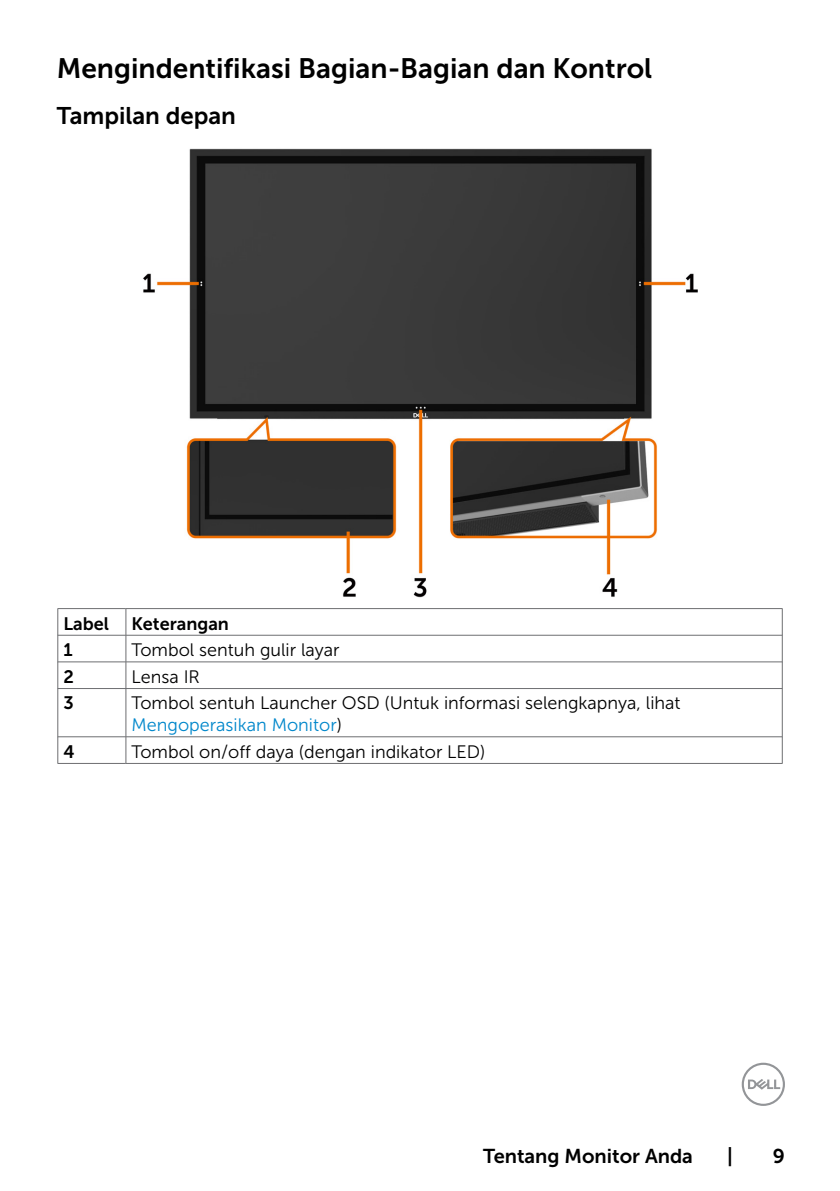
<style>
.page{position:relative;width:840px;height:1191px;background:#fff}
.page>*{position:absolute;margin:0;border:0;box-sizing:border-box;transform-origin:0 0}
.t1{font:28px "Museo Sans For Dell 700";color:#000}
.t2{font:24px "Museo Sans For Dell 700";color:#000}
.t3{font:20px "Museo Sans For Dell 700";color:#000}
.t4{font:18px/21.6px "Museo Sans For Dell 300";color:#000}
.t5{font:18px "Museo Sans For Dell 700";color:#000}
.s1{color:#0087cb}
</style>
<div class="page">
<svg style="left:741px;top:1062px;width:43px;height:44px"></svg>
<img style="left:143px;top:148px;width:554px;height:450px">
<hr style="left:57px;top:608px;width:69px;height:1px;background:#6d6e71">
<hr style="left:126px;top:608px;width:656px;height:1px;background:#6d6e71">
<hr style="left:57px;top:635px;width:69px;height:1px;background:#6d6e71">
<hr style="left:125px;top:635px;width:657px;height:1px;background:#6d6e71">
<hr style="left:57px;top:661px;width:69px;height:1px;background:#6d6e71">
<svg style="left:57px;top:609px;width:1px;height:79px"></svg>
<hr style="left:125px;top:661px;width:657px;height:1px;background:#6d6e71">
<svg style="left:125px;top:609px;width:1px;height:79px"></svg>
<svg style="left:781px;top:609px;width:1px;height:79px"></svg>
<hr style="left:57px;top:688px;width:69px;height:1px;background:#6d6e71">
<hr style="left:57px;top:688px;width:1px;height:48px;background:#6d6e71">
<hr style="left:125px;top:688px;width:657px;height:1px;background:#6d6e71">
<hr style="left:125px;top:689px;width:1px;height:47px;background:#6d6e71">
<hr style="left:781px;top:688px;width:1px;height:48px;background:#6d6e71">
<hr style="left:57px;top:736px;width:69px;height:1px;background:#6d6e71">
<svg style="left:57px;top:736px;width:1px;height:27px"></svg>
<hr style="left:125px;top:736px;width:657px;height:1px;background:#6d6e71">
<svg style="left:125px;top:737px;width:1px;height:26px"></svg>
<svg style="left:781px;top:736px;width:1px;height:27px"></svg>
<hr style="left:57px;top:763px;width:69px;height:1px;background:#6d6e71">
<hr style="left:126px;top:763px;width:656px;height:1px;background:#6d6e71">
<h1 class="t1" style="left:57px;top:52px;width:596px">Mengindentifikasi Bagian-Bagian dan Kontrol</h1>
<h2 class="t2" style="left:57px;top:103px;width:181px">Tampilan depan</h2>
<p class="t5" style="left:63px;top:613px;width:47px">Label</p>
<p class="t5" style="left:131px;top:613px;width:99px">Keterangan</p>
<p class="t5" style="left:63px;top:640px;width:11px">1</p>
<p class="t4" style="left:131px;top:639px;width:209px">Tombol sentuh gulir layar</p>
<p class="t5" style="left:63px;top:666px;width:12px">2</p>
<p class="t4" style="left:131px;top:666px;width:70px">Lensa IR</p>
<p class="t5" style="left:63px;top:693px;width:12px">3</p>
<p class="t4" style="left:131px;top:692px;width:550px">Tombol sentuh Launcher OSD (Untuk informasi selengkapnya, lihat<br><span class="s1">Mengoperasikan Monitor</span>)</p>
<p class="t5" style="left:63px;top:741px;width:13px">4</p>
<p class="t4" style="left:131px;top:741px;width:355px">Tombol on/off daya (dengan indikator LED)</p>
<p class="t3" style="left:483px;top:1144px;width:211px">Tentang Monitor Anda</p>
<p class="t3" style="left:726px;top:1144px;width:7px">|</p>
<p class="t3" style="left:772px;top:1144px;width:14px">9</p>
</div>
